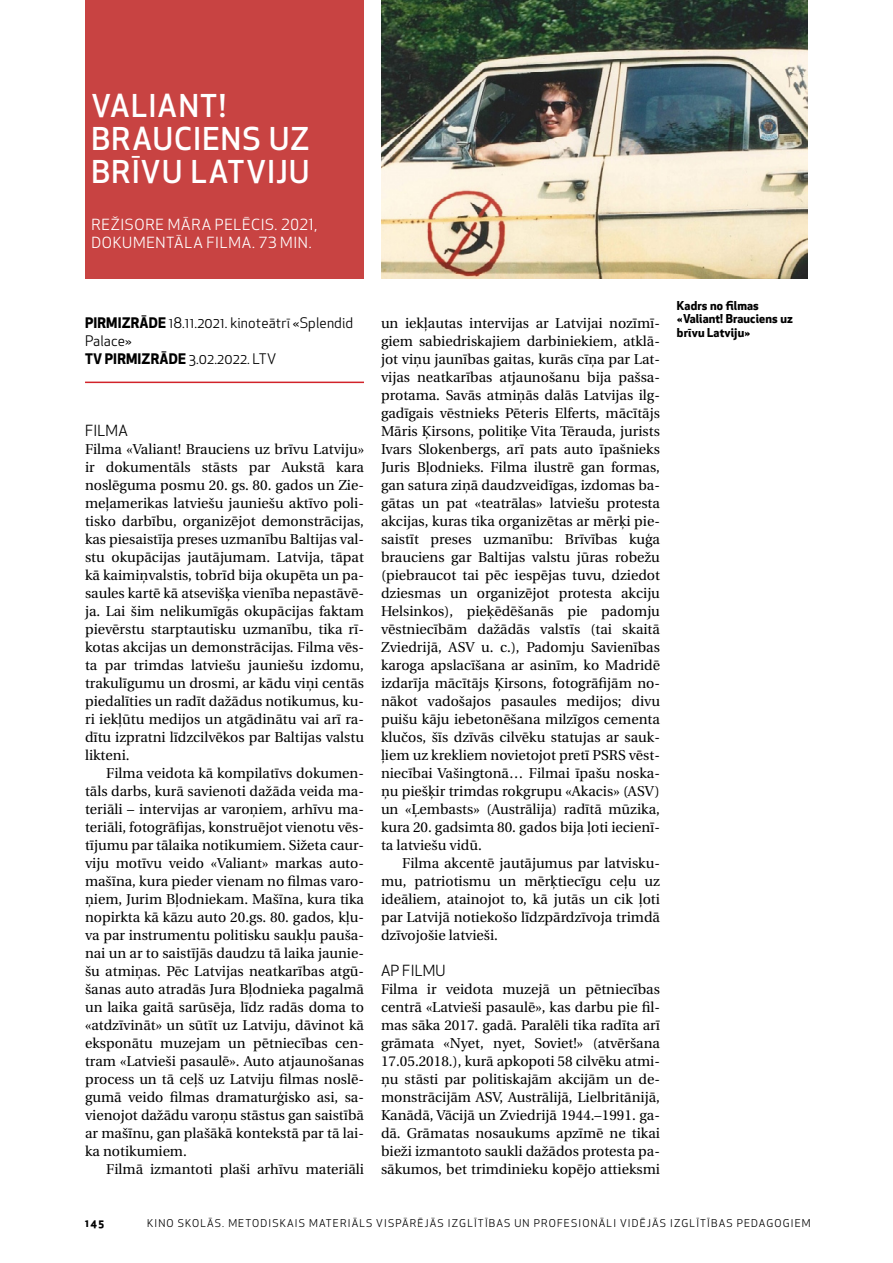
<style>
.page{position:relative;width:893px;height:1263px;background:#fff}
.page>*{position:absolute;margin:0;border:0;box-sizing:border-box;transform-origin:0 0}
.t1{font:500 30.75px/33px "Apex New";letter-spacing:.035em;color:#fff}
.t2{font:15px/18px "Apex New";letter-spacing:.045em;color:#fff}
.t3{font:15px "Apex New";letter-spacing:.01em;color:#000}
.t4{font:14.25px/18px "Utopia Pro";color:#000;text-align:justify}
.t5{font:14.25px/18px "Apex New";letter-spacing:.01em;color:#000}
.t6{font:700 12px/13.5px "Apex New";letter-spacing:.01em;color:#000}
.t7{font:10.5px "Apex New";letter-spacing:.11em;color:#000}
.t8{font:700 10.5px "Apex New";color:#000}
.s1{font-weight:700}
</style>
<div class="page">
<hr style="left:85px;top:382px;width:279px;height:1px;background:#d2232a">
<div style="left:85px;top:0;width:279px;height:279px;background:#c84342"></div>
<img style="left:381px;top:0;width:426px;height:279px">
<h1 class="t1" style="left:91px;top:88px;width:219px">VALIANT!<br>BRAUCIENS UZ<br>BRĪVU LATVIJU</h1>
<p class="t2" style="left:91px;top:215px;width:227px">REŽISORE MĀRA PELĒCIS. 2021,<br>DOKUMENTĀLA FILMA. 73 MIN.</p>
<p class="t5" style="left:85px;top:313px;width:270px"><span class="s1">PIRMIZRĀDE</span> 18.11.2021. kinoteātrī «Splendid<br>Palace»<br><span class="s1">TV PIRMIZRĀDE</span> 3.02.2022. LTV</p>
<p class="t3" style="left:85px;top:421px;width:44px">FILMA</p>
<p class="t4" style="left:85px;top:440px;width:280px">Filma «Valiant! Brauciens uz brīvu Latviju» ir dokumentāls stāsts par Aukstā kara noslēguma posmu 20. gs. 80. gados un Zie&shy;meļamerikas latviešu jauniešu aktīvo poli&shy;tisko darbību, organizējot demonstrācijas, kas piesaistīja preses uzmanību Baltijas val&shy;stu okupācijas jautājumam. Latvija, tāpat kā kaimiņvalstis, tobrīd bija okupēta un pa&shy;saules kartē kā atsevišķa vienība nepastāvē&shy;ja. Lai šim nelikumīgās okupācijas faktam pievērstu starptautisku uzmanību, tika rī&shy;kotas akcijas un demonstrācijas. Filma vēs&shy;ta par trimdas latviešu jauniešu izdomu, trakulīgumu un drosmi, ar kādu viņi centās piedalīties un radīt dažādus notikumus, ku&shy;ri iekļūtu medijos un atgādinātu vai arī ra&shy;dītu izpratni līdzcilvēkos par Baltijas valstu likteni.</p>
<p class="t4" style="left:85px;top:764px;width:280px;text-indent:21px">Filma veidota kā kompilatīvs dokumen&shy;tāls darbs, kurā savienoti dažāda veida ma&shy;teriāli – intervijas ar varoņiem, arhīvu ma&shy;teriāli, fotogrāfijas, konstruējot vienotu vēs&shy;tījumu par tālaika notikumiem. Sižeta caur&shy;viju motīvu veido «Valiant» markas auto&shy;mašīna, kura pieder vienam no filmas varo&shy;ņiem, Jurim Bļodniekam. Mašīna, kura tika nopirkta kā kāzu auto 20.gs. 80. gados, kļu&shy;va par instrumentu politisku saukļu pauša&shy;nai un ar to saistījās daudzu tā laika jaunie&shy;šu atmiņas. Pēc Latvijas neatkarības atgū&shy;šanas auto atradās Jura Bļodnieka pagalmā un laika gaitā sarūsēja, līdz radās doma to «atdzīvināt» un sūtīt uz Latviju, dāvinot kā eksponātu muzejam un pētniecības cen&shy;tram «Latvieši pasaulē». Auto atjaunošanas process un tā ceļš uz Latviju filmas noslē&shy;gumā veido filmas dramaturģisko asi, sa&shy;vienojot dažādu varoņu stāstus gan saistībā ar mašīnu, gan plašākā kontekstā par tā lai&shy;ka notikumiem.</p>
<p class="t4" style="left:106px;top:1160px;width:259px">Filmā izmantoti plaši arhīvu materiāli</p>
<p class="t4" style="left:381px;top:314px;width:280px">un iekļautas intervijas ar Latvijai nozīmī&shy;giem sabiedriskajiem darbiniekiem, atklā&shy;jot viņu jaunības gaitas, kurās cīņa par Lat&shy;vijas neatkarības atjaunošanu bija pašsa&shy;protama. Savās atmiņās dalās Latvijas ilg&shy;gadīgais vēstnieks Pēteris Elferts, mācītājs Māris Ķirsons, politiķe Vita Tērauda, jurists Ivars Slokenbergs, arī pats auto īpašnieks Juris Bļodnieks. Filma ilustrē gan formas, gan satura ziņā daudzveidīgas, izdomas ba&shy;gātas un pat «teatrālas» latviešu protesta akcijas, kuras tika organizētas ar mērķi pie&shy;saistīt preses uzmanību: Brīvības kuģa brauciens gar Baltijas valstu jūras robežu (piebraucot tai pēc iespējas tuvu, dziedot dziesmas un organizējot protesta akciju Helsinkos), pieķēdēšanās pie padomju vēstniecībām dažādās valstīs (tai skaitā Zviedrijā, ASV u. c.), Padomju Savienības karoga apslacīšana ar asinīm, ko Madridē izdarīja mācītājs Ķirsons, fotogrāfijām no&shy;nākot vadošajos pasaules medijos; divu puišu kāju iebetonēšana milzīgos cementa klučos, šīs dzīvās cilvēku statujas ar sauk&shy;ļiem uz krekliem novietojot pretī PSRS vēst&shy;niecībai Vašingtonā… Filmai īpašu noska&shy;ņu piešķir trimdas rokgrupu «Akacis» (ASV) un «Ļembasts» (Austrālija) radītā mūzika, kura 20. gadsimta 80. gados bija ļoti iecienī&shy;ta latviešu vidū.</p>
<p class="t4" style="left:381px;top:854px;width:280px;text-indent:21px">Filma akcentē jautājumus par latvisku&shy;mu, patriotismu un mērķtiecīgu ceļu uz ideāliem, atainojot to, kā jutās un cik ļoti par Latvijā notiekošo līdzpārdzīvoja trimdā dzīvojošie latvieši.</p>
<p class="t3" style="left:381px;top:961px;width:66px">AP FILMU</p>
<p class="t4" style="left:381px;top:980px;width:280px">Filma ir veidota muzejā un pētniecības centrā «Latvieši pasaulē», kas darbu pie fil&shy;mas sāka 2017. gadā. Paralēli tika radīta arī grāmata «Nyet, nyet, Soviet!» (atvēršana 17.05.2018.), kurā apkopoti 58 cilvēku atmi&shy;ņu stāsti par politiskajām akcijām un de&shy;monstrācijām ASV, Austrālijā, Lielbritānijā, Kanādā, Vācijā un Zviedrijā 1944.–1991. ga&shy;dā. Grāmatas nosaukums apzīmē ne tikai bieži izmantoto saukli dažādos protesta pa&shy;sākumos, bet trimdinieku kopējo attieksmi</p>
<p class="t6" style="left:677px;top:298px;width:117px">Kadrs no filmas «Valiant! Brauciens uz brīvu Latviju»</p>
<p class="t8" style="left:85px;top:1215px;width:21px">145</p>
<p class="t7" style="left:147px;top:1216px;width:665px">KINO SKOLĀS. METODISKAIS MATERIĀLS VISPĀRĒJĀS IZGLĪTĪBAS UN PROFESIONĀLI VIDĒJĀS IZGLĪTĪBAS PEDAGOGIEM</p>
</div>
